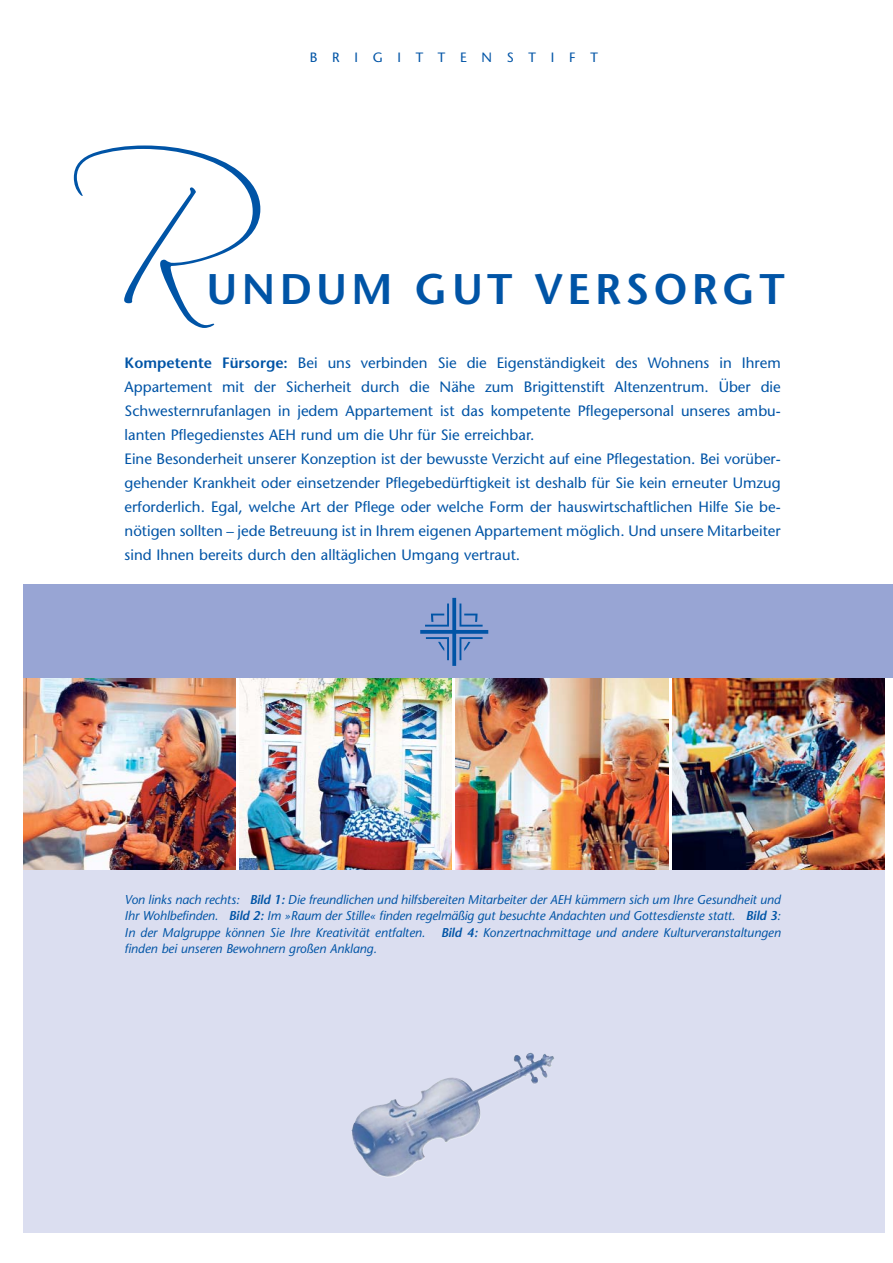
<style>
.page{position:relative;width:893px;height:1263px;background:#fff}
.page>*{position:absolute;margin:0;border:0;box-sizing:border-box;transform-origin:0 0}
.t1{font:202.5px "Scriptina";color:#0054a6}
.t2{font:600 42.75px "Stone Sans";letter-spacing:.105em;color:#0054a6}
.t3{font:15px/24px "Stone Sans";color:#0054a6}
.t4{font:13.5px "Stone Sans";letter-spacing:1.09em;color:#0054a6}
.t5{font:italic 12.75px/16.5px "Stone Sans";letter-spacing:-.005em;color:#0054a6;text-align:justify}
.s1{font-weight:600}
</style>
<div class="page">
<div style="left:23px;top:678px;width:861px;height:555px;background:#dbdef0"></div>
<img style="left:23px;top:678px;width:212px;height:192px">
<img style="left:239px;top:678px;width:213px;height:192px">
<img style="left:456px;top:678px;width:212px;height:192px">
<img style="left:672px;top:678px;width:212px;height:192px">
<img style="left:351px;top:1052px;width:204px;height:125px">
<div style="left:23px;top:585px;width:870px;height:93px;background:#98a5d4"></div>
<svg style="left:420px;top:598px;width:68px;height:68px"></svg>
<p class="t4" style="left:310px;top:53px;width:290px">BRIGITTENSTIFT</p>
<h1 class="t1" style="left:68px;top:120px;width:168px">R</h1>
<h2 class="t2" style="left:206px;top:272px;width:580px">UNDUM GUT VERSORGT</h2>
<p class="t3" style="left:125px;top:352px;width:658px"><span class="s1">Kompetente Fürsorge:</span> Bei uns verbinden Sie die Eigenständigkeit des Wohnens in Ihrem Appartement mit der Sicherheit durch die Nähe zum Brigittenstift Altenzentrum. Über die Schwesternrufanlagen in jedem Appartement ist das kompetente Pflegepersonal unseres ambu&shy;lanten Pflegedienstes AEH rund um die Uhr für Sie erreichbar.<br>Eine Besonderheit unserer Konzeption ist der bewusste Verzicht auf eine Pflegestation. Bei vorüber&shy;gehender Krankheit oder einsetzender Pflegebedürftigkeit ist deshalb für Sie kein erneuter Umzug erforderlich. Egal, welche Art der Pflege oder welche Form der hauswirtschaftlichen Hilfe Sie be&shy;nötigen sollten – jede Betreuung ist in Ihrem eigenen Appartement möglich. Und unsere Mitarbeiter sind Ihnen bereits durch den alltäglichen Umgang vertraut.</p>
<p class="t5" style="left:125px;top:892px;width:658px">Von links nach rechts: <span class="s1">Bild 1:</span> Die freundlichen und hilfsbereiten Mitarbeiter der AEH kümmern sich um Ihre Gesundheit und Ihr Wohlbefinden. <span class="s1">Bild 2:</span> Im »Raum der Stille« finden regelmäßig gut besuchte Andachten und Gottesdienste statt. <span class="s1">Bild 3</span>:<br>In der Malgruppe können Sie Ihre Kreativität entfalten. <span class="s1">Bild 4:</span> Konzertnachmittage und andere Kulturveranstaltungen finden bei unseren Bewohnern großen Anklang.</p>
</div>
